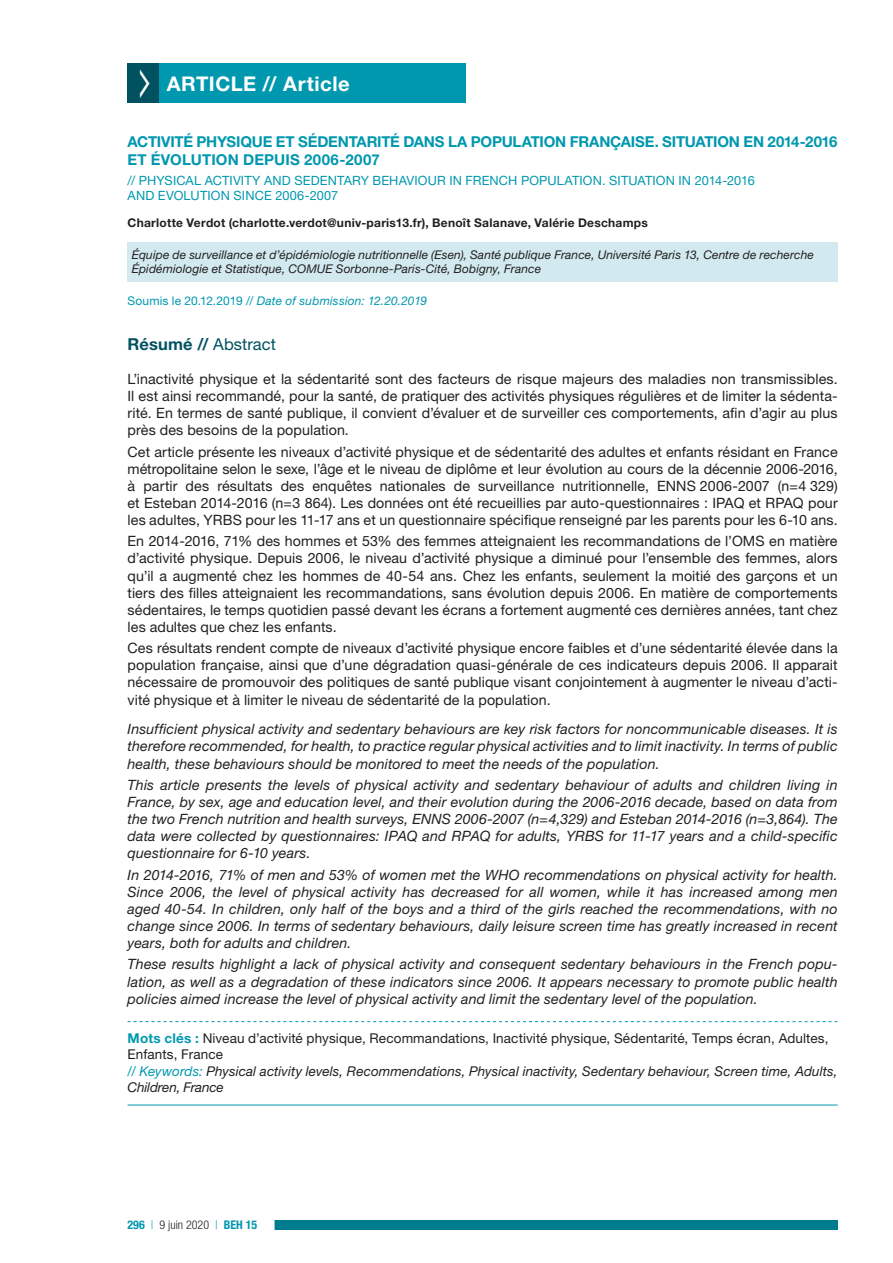
<style>
.page{position:relative;width:893px;height:1263px;background:#fff}
.page>*{position:absolute;margin:0;border:0;box-sizing:border-box;transform-origin:0 0}
.t1{font:700 20.25px "Helvetica Neue LT Std";letter-spacing:.025em;color:#fff}
.t2{font:700 16.5px "Helvetica Neue LT Std";letter-spacing:.01em;color:#005260}
.t3{font:700 15px/18px "Helvetica Neue LT Std";letter-spacing:-.01em;color:#0098af}
.t4{font:14.25px/17.1px "Helvetica Neue LT Std";letter-spacing:.005em;color:#231f20;text-align:justify}
.t5{font:italic 14.25px/17.1px "Helvetica Neue LT Std";letter-spacing:.01em;color:#231f20;text-align:justify}
.t6{font:italic 13.5px/16.2px "Helvetica Neue LT Std";letter-spacing:.005em;color:#231f20}
.t7{font:12.75px/15.3px "Helvetica Neue LT Std";letter-spacing:.01em;color:#0098af}
.t8{font:italic 12px/14.4px "Helvetica Neue LT Std";letter-spacing:.005em;color:#231f20}
.t9{font:700 12px "Helvetica Neue LT Std";letter-spacing:.025em;color:#231f20}
.t10{font:italic 12px "Helvetica Neue LT Std";letter-spacing:.015em;color:#0098af}
.t11{font:300 condensed 12px "Helvetica Neue LT Std";color:#231f20}
.s1{font-style:normal}
.s2{font-weight:400}
.s3{font-weight:700;font-style:normal;color:#0098af}
.s4{color:#0098af}
.s5{font-weight:700;color:#0098af}
</style>
<div class="page">
<div style="left:242px;top:1221px;width:596px;height:9px;background:#007c8f"></div>
<div style="left:110px;top:1219px;width:165px;height:12px;background:#fff"></div>
<div style="left:159px;top:64px;width:307px;height:39px;background:#0098af"></div>
<div style="left:128px;top:242px;width:710px;height:40px;background:#d2eaef"></div>
<svg style="left:128px;top:1021px;width:710px;height:1px"></svg>
<hr style="left:128px;top:1105px;width:710px;height:1px;background:#0098af">
<div style="left:128px;top:64px;width:31px;height:39px;background:#005260"></div>
<h1 class="t1" style="left:167px;top:71px;width:184px">ARTICLE // Article</h1>
<p class="t3" style="left:128px;top:133px;width:711px">ACTIVITÉ PHYSIQUE ET SÉDENTARITÉ DANS LA POPULATION FRANÇAISE. SITUATION EN 2014-2016<br>ET ÉVOLUTION DEPUIS 2006-2007</p>
<p class="t7" style="left:128px;top:172px;width:629px">// PHYSICAL ACTIVITY AND SEDENTARY BEHAVIOUR IN FRENCH POPULATION. SITUATION IN 2014-2016<br>AND EVOLUTION SINCE 2006-2007</p>
<p class="t9" style="left:128px;top:216px;width:522px">Charlotte Verdot (charlotte.verdot@univ-paris13.fr), Benoît Salanave, Valérie Deschamps</p>
<p class="t8" style="left:132px;top:247px;width:684px">Équipe de surveillance et d’épidémiologie nutritionnelle (Esen), Santé publique France, Université Paris 13, Centre de recherche<br>Épidémiologie et Statistique, COMUE Sorbonne-Paris-Cité, Bobigny, France</p>
<p class="t10" style="left:128px;top:293px;width:301px"><span class="s1">Soumis le 20.12.2019 //</span> Date of submission: 12.20.2019</p>
<p class="t2" style="left:128px;top:334px;width:150px">Résumé // <span class="s2">Abstract</span></p>
<p class="t4" style="left:128px;top:370px;width:712px">L’inactivité physique et la sédentarité sont des facteurs de risque majeurs des maladies non transmissibles.<br>Il est ainsi recommandé, pour la santé, de pratiquer des activités physiques régulières et de limiter la sédenta&shy;rité. En termes de santé publique, il convient d’évaluer et de surveiller ces comportements, afin d’agir au plus près des besoins de la population.</p>
<p class="t4" style="left:128px;top:443px;width:712px">Cet article présente les niveaux d’activité physique et de sédentarité des adultes et enfants résidant en France métropolitaine selon le sexe, l’âge et le niveau de diplôme et leur évolution au cours de la décennie 2006-2016, à partir des résultats des enquêtes nationales de surveillance nutritionnelle, ENNS 2006-2007 (n=4 329) et Esteban 2014-2016 (n=3 864). Les données ont été recueillies par auto-questionnaires : IPAQ et RPAQ pour les adultes, YRBS pour les 11-17 ans et un questionnaire spécifique renseigné par les parents pour les 6-10 ans.</p>
<p class="t4" style="left:128px;top:532px;width:712px">En 2014-2016, 71% des hommes et 53% des femmes atteignaient les recommandations de l’OMS en matière d’activité physique. Depuis 2006, le niveau d’activité physique a diminué pour l’ensemble des femmes, alors qu’il a augmenté chez les hommes de 40-54 ans. Chez les enfants, seulement la moitié des garçons et un tiers des filles atteignaient les recommandations, sans évolution depuis 2006. En matière de comportements sédentaires, le temps quotidien passé devant les écrans a fortement augmenté ces dernières années, tant chez les adultes que chez les enfants.</p>
<p class="t4" style="left:128px;top:639px;width:712px">Ces résultats rendent compte de niveaux d’activité physique encore faibles et d’une sédentarité élevée dans la population française, ainsi que d’une dégradation quasi-générale de ces indicateurs depuis 2006. Il apparait nécessaire de promouvoir des politiques de santé publique visant conjointement à augmenter le niveau d’acti&shy;vité physique et à limiter le niveau de sédentarité de la population.</p>
<p class="t5" style="left:128px;top:720px;width:712px">Insufficient physical activity and sedentary behaviours are key risk factors for noncommunicable diseases. It is therefore recommended, for health, to practice regular physical activities and to limit inactivity. In terms of public health, these behaviours should be monitored to meet the needs of the population.</p>
<p class="t5" style="left:128px;top:776px;width:712px">This article presents the levels of physical activity and sedentary behaviour of adults and children living in France, by sex, age and education level, and their evolution during the 2006-2016 decade, based on data from the two French nutrition and health surveys, ENNS 2006-2007 (n=4,329) and Esteban 2014-2016 (n=3,864). The data were collected by questionnaires: IPAQ and RPAQ for adults, YRBS for 11-17 years and a child-specific questionnaire for 6-10 years.</p>
<p class="t5" style="left:128px;top:866px;width:712px">In 2014-2016, 71% of men and 53% of women met the WHO recommendations on physical activity for health.<br>Since 2006, the level of physical activity has decreased for all women, while it has increased among men aged 40-54. In children, only half of the boys and a third of the girls reached the recommendations, with no change since 2006. In terms of sedentary behaviours, daily leisure screen time has greatly increased in recent years, both for adults and children.</p>
<p class="t5" style="left:128px;top:955px;width:712px">These results highlight a lack of physical activity and consequent sedentary behaviours in the French popu&shy;lation, as well as a degradation of these indicators since 2006. It appears necessary to promote public health policies aimed increase the level of physical activity and limit the sedentary level of the population.</p>
<p class="t6" style="left:128px;top:1030px;width:712px"><span class="s3">Mots clés :</span> <span class="s1">Niveau d’activité physique, Recommandations, Inactivité physique, Sédentarité, Temps écran, Adultes, Enfants, France<br></span><span class="s4">// Keywords:</span> Physical activity levels, Recommendations, Physical inactivity, Sedentary behaviour, Screen time, Adults, Children, France</p>
<p class="t11" style="left:128px;top:1218px;width:131px"><span class="s5">296</span> <span class="s4">|</span> 9 juin 2020 <span class="s4">|</span> <span class="s5">BEH 15</span></p>
</div>
